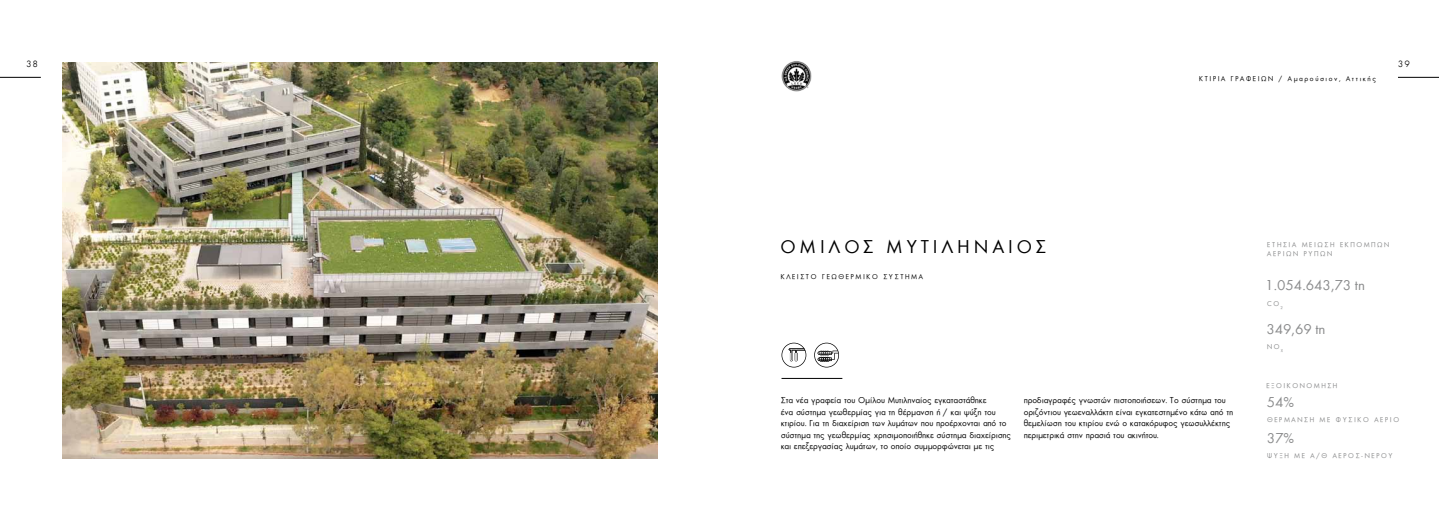
<style>
.page{position:relative;width:1439px;height:521px;background:#fff}
.page>*{position:absolute;margin:0;border:0;box-sizing:border-box;transform-origin:0 0}
.t1{font:19.25px "Futura Greek";color:#000}
.t2{font:14.88px "Futura Greek";color:#8a8b8c}
.t3{font:9.62px/11.5px "UB Future";color:#000}
.t4{font:300 9.62px "Futura Greek";color:#000}
.t5{font:7.88px/9.5px "UB Future";letter-spacing:.2em;color:#8a8b8c}
.t6{font:7.88px "UB Future";letter-spacing:.2em;color:#000}
</style>
<div class="page">
<hr style="left:0;top:77px;width:41px;height:1px;background:#000">
<hr style="left:1398px;top:77px;width:41px;height:1px;background:#000">
<hr style="left:781px;top:378px;width:61px;height:1px;background:#000">
<svg style="left:781px;top:343px;width:25px;height:24px"></svg>
<svg style="left:814px;top:343px;width:25px;height:24px"></svg>
<img style="left:781px;top:61px;width:31px;height:31px">
<img style="left:62px;top:62px;width:595px;height:397px">
<p class="t4" style="left:26px;top:59px;width:14px">38</p>
<p class="t4" style="left:1398px;top:59px;width:14px">39</p>
<p class="t1" style="left:780px;top:237px;width:17px">ΟΜΙΛΟΣ</p>
<p class="t1" style="left:886px;top:237px;width:16px">ΜΥΤΙΛΗΝΑΙΟΣ</p>
<p class="t6" style="left:1198px;top:75px;width:178px">ΚΤΙΡΙΑ ΓΡΑΦΕΙΩΝ / Αμαρούσιον, Αττικής</p>
<p class="t5" style="left:1267px;top:240px;width:124px">ΕΤΗΣΙΑ ΜΕΙΩΣΗ ΕΚΠΟΜΠΩΝ<br>ΑΕΡΙΩΝ ΡΥΠΩΝ</p>
<p class="t6" style="left:780px;top:273px;width:12px">Κλειστό</p>
<p class="t6" style="left:822px;top:273px;width:7px">γεωθερμικό</p>
<p class="t6" style="left:883px;top:273px;width:7px">σύστημα</p>
<p class="t3" style="left:780px;top:394px;width:232px">Στα νέα γραφεία του Ομίλου Μυτιληναίος εγκαταστάθηκε<br>ένα σύστημα γεωθερμίας για τη θέρμανση ή / και ψύξη του κτιρίου. Για τη διαχείριση των λυμάτων που προέρχονται από το σύστημα της γεωθερμίας χρησιμοποιήθηκε σύστημα διαχείρισης και επεξεργασίας λυμάτων, το οποίο συμμορφώνεται με τις</p>
<p class="t3" style="left:1023px;top:394px;width:211px">προδιαγραφές γνωστών πιστοποιήσεων. Το σύστημα του οριζόντιου γεωεναλλάκτη είναι εγκατεστημένο κάτω από τη θεμελίωση του κτιρίου ενώ ο κατακόρυφος γεωσυλλέκτης περιμετρικά στην πρασιά του ακινήτου.</p>
<p class="t2" style="left:1265px;top:278px;width:101px">1.054.643,73 tn</p>
<p class="t2" style="left:1266px;top:321px;width:61px">349,69 tn</p>
<p class="t5" style="left:1267px;top:299px;width:17px">CO <sub>2</sub></p>
<p class="t5" style="left:1267px;top:342px;width:18px">NO <sub>x</sub></p>
<p class="t5" style="left:1266px;top:381px;width:12px">Εξοικονόμηση</p>
<p class="t2" style="left:1266px;top:395px;width:29px">54%</p>
<p class="t2" style="left:1266px;top:430px;width:29px">37%</p>
<p class="t5" style="left:1266px;top:415px;width:7px">θέρμανση</p>
<p class="t5" style="left:1319px;top:415px;width:23px">ΜΕ φυσικο</p>
<p class="t5" style="left:1374px;top:415px;width:6px">αεριο</p>
<p class="t5" style="left:1266px;top:451px;width:13px">Ψύξη</p>
<p class="t5" style="left:1294px;top:451px;width:7px">με</p>
<p class="t5" style="left:1310px;top:451px;width:29px">Α/Θ αέρος</p>
<p class="t5" style="left:1361px;top:451px;width:11px">-νερού</p>
</div>
